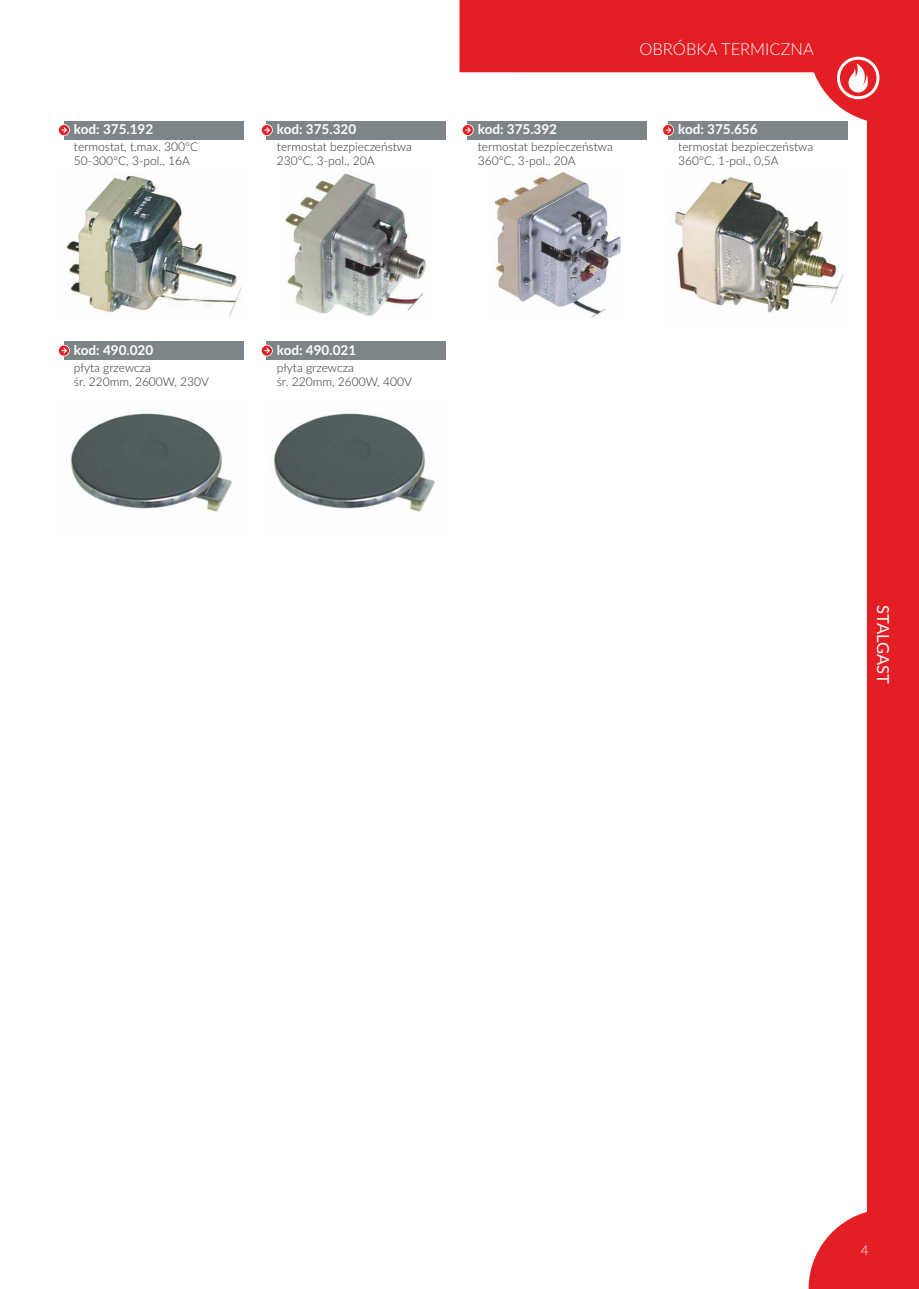
<style>
.page{position:relative;width:919px;height:1289px;background:#fff}
.page>*{position:absolute;margin:0;border:0;box-sizing:border-box;transform-origin:0 0}
.t1{font:300 16.5px "Lato";color:#fefefe}
.t2{font:16.5px "Lato";color:#fefefe}
.t3{font:700 13.5px "Lato";color:#fefefe}
.t4{font:300 13.5px "Lato";color:#fefefe}
.t5{font:300 12px/14.4px "Lato";color:#2b2a29}
</style>
<div class="page">
<div style="left:867px;top:0;width:51px;height:1288px;background:#e31e24"></div>
<div style="left:459px;top:0;width:459px;height:72px;background:#e31e24"></div>
<div style="left:64px;top:121px;width:179px;height:18px;background:#7e8588"></div>
<svg style="left:58px;top:124px;width:12px;height:12px"></svg>
<svg style="left:59px;top:125px;width:10px;height:10px"></svg>
<svg style="left:61px;top:126px;width:7px;height:8px"></svg>
<div style="left:267px;top:121px;width:179px;height:18px;background:#7e8588"></div>
<svg style="left:261px;top:124px;width:12px;height:12px"></svg>
<svg style="left:262px;top:125px;width:10px;height:10px"></svg>
<svg style="left:264px;top:126px;width:7px;height:8px"></svg>
<div style="left:467px;top:121px;width:180px;height:18px;background:#7e8588"></div>
<svg style="left:462px;top:125px;width:11px;height:10px"></svg>
<svg style="left:465px;top:126px;width:7px;height:8px"></svg>
<div style="left:668px;top:121px;width:179px;height:18px;background:#7e8588"></div>
<svg style="left:662px;top:124px;width:12px;height:12px"></svg>
<svg style="left:663px;top:125px;width:10px;height:10px"></svg>
<svg style="left:665px;top:126px;width:7px;height:8px"></svg>
<div style="left:64px;top:341px;width:179px;height:18px;background:#7e8588"></div>
<svg style="left:58px;top:345px;width:12px;height:11px"></svg>
<div style="left:59px;top:345px;width:10px;height:11px;background:#e31e24;border-radius:50%"></div>
<svg style="left:61px;top:346px;width:7px;height:9px"></svg>
<div style="left:267px;top:341px;width:179px;height:18px;background:#7e8588"></div>
<svg style="left:261px;top:345px;width:12px;height:11px"></svg>
<div style="left:262px;top:345px;width:10px;height:11px;background:#e31e24;border-radius:50%"></div>
<svg style="left:264px;top:346px;width:7px;height:9px"></svg>
<svg style="left:808px;top:56px;width:72px;height:68px"></svg>
<img style="left:66px;top:175px;width:176px;height:141px">
<img style="left:70px;top:413px;width:162px;height:99px">
<img style="left:273px;top:413px;width:162px;height:99px">
<img style="left:285px;top:173px;width:142px;height:144px">
<img style="left:494px;top:172px;width:127px;height:146px">
<img style="left:675px;top:177px;width:169px;height:136px">
<svg style="left:808px;top:1212px;width:59px;height:76px"></svg>
<p class="t3" style="left:74px;top:123px;width:81px">kod: 375.192</p>
<p class="t5" style="left:74px;top:140px;width:126px">termostat, t.max. 300°C<br>50-300°C, 3-pol., 16A</p>
<p class="t3" style="left:277px;top:123px;width:81px">kod: 375.320</p>
<p class="t5" style="left:277px;top:140px;width:136px">termostat bezpieczeństwa<br>230°C, 3-pol., 20A</p>
<p class="t3" style="left:478px;top:123px;width:81px">kod: 375.392</p>
<p class="t5" style="left:478px;top:140px;width:136px">termostat bezpieczeństwa<br>360°C, 3-pol., 20A</p>
<h1 class="t1" style="left:639px;top:42px;width:176px">OBRÓBKA TERMICZNA</h1>
<p class="t3" style="left:678px;top:123px;width:81px">kod: 375.656</p>
<p class="t5" style="left:678px;top:140px;width:136px">termostat bezpieczeństwa<br>360°C, 1-pol., 0,5A</p>
<p class="t3" style="left:74px;top:344px;width:81px">kod: 490.020</p>
<p class="t5" style="left:74px;top:360px;width:136px">płyta grzewcza<br>śr. 220mm, 2600W, 230V</p>
<p class="t3" style="left:277px;top:344px;width:81px">kod: 490.021</p>
<p class="t5" style="left:277px;top:360px;width:136px">płyta grzewcza<br>śr. 220mm, 2600W, 400V</p>
<h1 class="t2" style="left:890px;top:605px;width:80px;rotate:90deg">STALGAST</h1>
<p class="t4" style="left:860px;top:1244px;width:9px">4</p>
</div>
